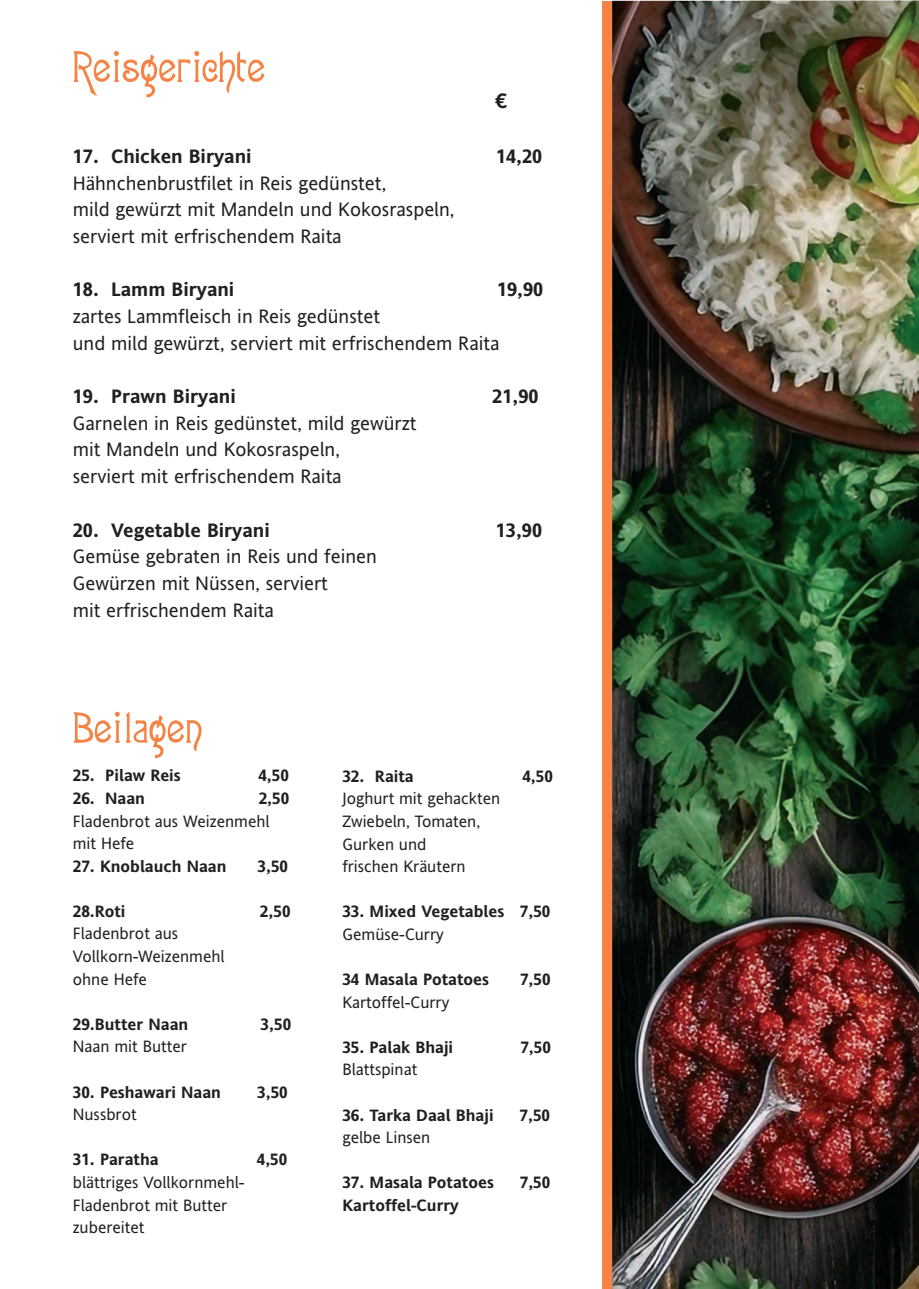
<style>
.page{position:relative;width:919px;height:1289px;background:#fff}
.page>*{position:absolute;margin:0;border:0;box-sizing:border-box;transform-origin:0 0}
.t1{font:54px "Lansbury";color:#f58345}
.t2{font:700 21px "Andale Sans";color:#231f20}
.t3{font:19.5px/26.7px "Andale Sans";color:#231f20}
.t4{font:700 19.5px "Andale Sans";color:#231f20}
.t5{font:16.5px/22.5px "Andale Sans";color:#231f20}
.t6{font:700 16.5px "Andale Sans";color:#231f20}
</style>
<div class="page">
<div style="left:602px;top:1px;width:15px;height:1287px;background:#f58345"></div>
<img style="left:612px;top:0;width:306px;height:1288px">
<h1 class="t1" style="left:73px;top:41px;width:194px">Reisgerichte</h1>
<p class="t2" style="left:495px;top:92px;width:14px">€</p>
<p class="t4" style="left:73px;top:148px;width:180px">17. Chicken Biryani</p>
<p class="t4" style="left:496px;top:148px;width:48px">14,20</p>
<p class="t3" style="left:73px;top:171px;width:383px">Hähnchenbrustfilet in Reis gedünstet,<br>mild gewürzt mit Mandeln und Kokosraspeln, serviert mit erfrischendem Raita</p>
<p class="t4" style="left:73px;top:282px;width:163px">18. Lamm Biryani</p>
<p class="t4" style="left:497px;top:282px;width:48px">19,90</p>
<p class="t3" style="left:73px;top:304px;width:428px">zartes Lammfleisch in Reis gedünstet<br>und mild gewürzt, serviert mit erfrischendem Raita</p>
<p class="t4" style="left:73px;top:389px;width:164px">19. Prawn Biryani</p>
<p class="t4" style="left:492px;top:389px;width:48px">21,90</p>
<p class="t3" style="left:73px;top:411px;width:345px">Garnelen in Reis gedünstet, mild gewürzt mit Mandeln und Kokosraspeln,<br>serviert mit erfrischendem Raita</p>
<p class="t4" style="left:73px;top:522px;width:198px">20. Vegetable Biryani</p>
<p class="t4" style="left:496px;top:522px;width:48px">13,90</p>
<p class="t3" style="left:73px;top:545px;width:305px">Gemüse gebraten in Reis und feinen<br>Gewürzen mit Nüssen, serviert<br>mit erfrischendem Raita</p>
<h1 class="t1" style="left:73px;top:702px;width:132px">Beilagen</h1>
<p class="t6" style="left:73px;top:769px;width:109px">25. Pilaw Reis</p>
<p class="t6" style="left:258px;top:769px;width:32px">4,50</p>
<p class="t6" style="left:73px;top:791px;width:74px">26. Naan</p>
<p class="t6" style="left:259px;top:791px;width:32px">2,50</p>
<p class="t5" style="left:73px;top:811px;width:198px">Fladenbrot aus Weizenmehl mit Hefe</p>
<p class="t6" style="left:73px;top:859px;width:155px">27. Knoblauch Naan</p>
<p class="t6" style="left:257px;top:859px;width:32px">3,50</p>
<p class="t6" style="left:73px;top:904px;width:54px">28.Roti</p>
<p class="t6" style="left:260px;top:904px;width:32px">2,50</p>
<p class="t5" style="left:73px;top:923px;width:153px">Fladenbrot aus<br>Vollkorn-Weizenmehl ohne Hefe</p>
<p class="t6" style="left:73px;top:1017px;width:117px">29.Butter Naan</p>
<p class="t6" style="left:260px;top:1017px;width:32px">3,50</p>
<p class="t5" style="left:73px;top:1036px;width:115px">Naan mit Butter</p>
<p class="t6" style="left:73px;top:1085px;width:150px">30. Peshawari Naan</p>
<p class="t6" style="left:257px;top:1085px;width:32px">3,50</p>
<p class="t5" style="left:73px;top:1104px;width:65px">Nussbrot</p>
<p class="t6" style="left:73px;top:1153px;width:87px">31. Paratha</p>
<p class="t6" style="left:257px;top:1153px;width:32px">4,50</p>
<p class="t5" style="left:73px;top:1172px;width:173px">blättriges Vollkornmehl-<br>Fladenbrot mit Butter zubereitet</p>
<p class="t6" style="left:342px;top:769px;width:73px">32. Raita</p>
<p class="t6" style="left:522px;top:769px;width:32px">4,50</p>
<p class="t5" style="left:342px;top:788px;width:159px">Joghurt mit gehackten<br>Zwiebeln, Tomaten,<br>Gurken und<br>frischen Kräutern</p>
<p class="t6" style="left:342px;top:905px;width:209px">33. Mixed Vegetables 7,50</p>
<p class="t5" style="left:342px;top:924px;width:103px">Gemüse-Curry</p>
<p class="t6" style="left:342px;top:973px;width:148px">34 Masala Potatoes</p>
<p class="t6" style="left:520px;top:973px;width:32px">7,50</p>
<p class="t5" style="left:342px;top:992px;width:108px">Kartoffel-Curry</p>
<p class="t6" style="left:342px;top:1040px;width:112px">35. Palak Bhaji</p>
<p class="t6" style="left:520px;top:1040px;width:32px">7,50</p>
<p class="t5" style="left:342px;top:1059px;width:76px">Blattspinat</p>
<p class="t6" style="left:342px;top:1108px;width:153px">36. Tarka Daal Bhaji</p>
<p class="t6" style="left:519px;top:1108px;width:32px">7,50</p>
<p class="t5" style="left:342px;top:1127px;width:89px">gelbe Linsen</p>
<p class="t6" style="left:342px;top:1176px;width:153px">37. Masala Potatoes</p>
<p class="t6" style="left:519px;top:1176px;width:32px">7,50</p>
<p class="t6" style="left:342px;top:1198px;width:118px">Kartoffel-Curry</p>
</div>
